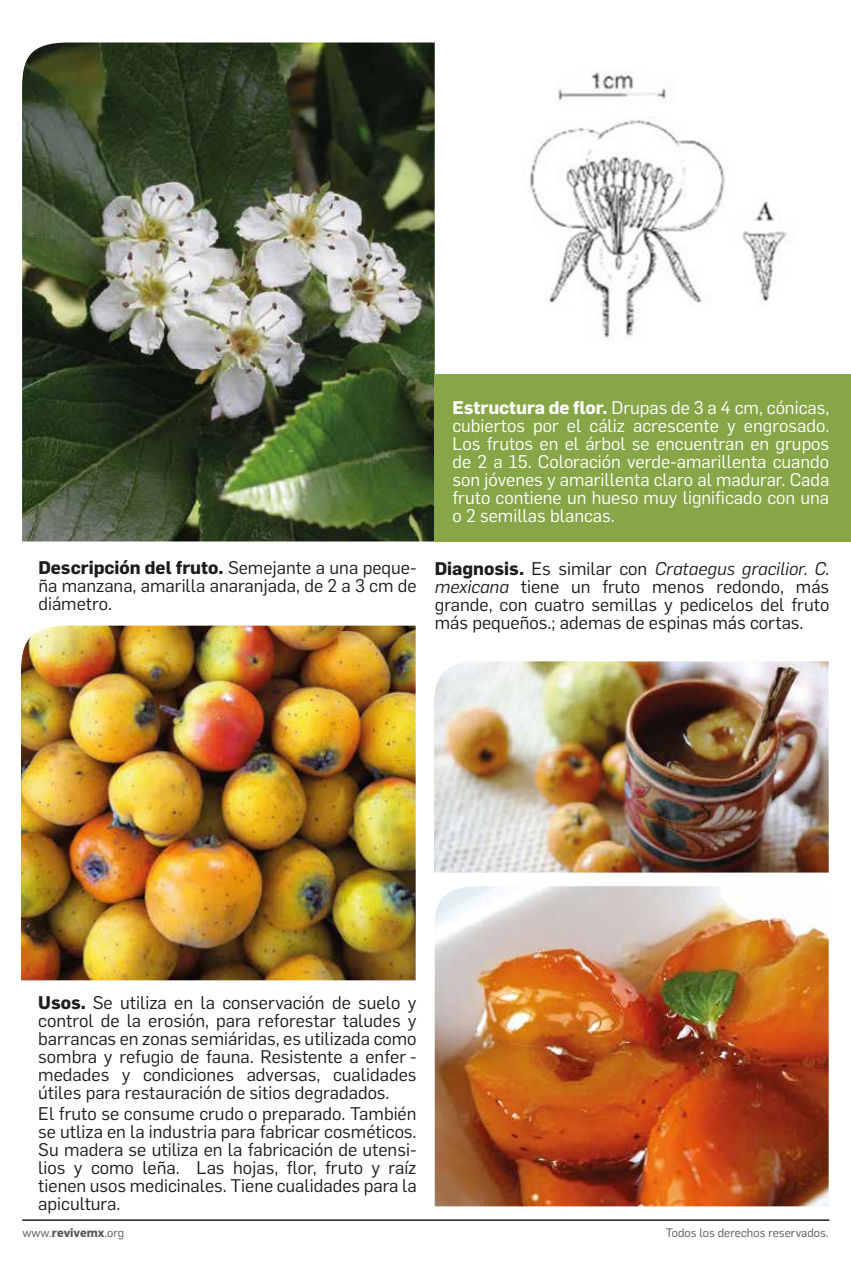
<style>
.page{position:relative;width:851px;height:1263px;background:#fff}
.page>*{position:absolute;margin:0;border:0;box-sizing:border-box;transform-origin:0 0}
.t1{font:18px/18px "Flama";color:#1d1d1b;text-align:justify}
.t2{font:18px/18px "Flama";color:#fff;text-align:justify}
.t3{font:12px "Flama";color:#575756}
.t4{font:12px "Flama";color:#585756}
.s1{font-weight:700}
.s2{font-style:italic}
</style>
<div class="page">
<img style="left:22px;top:42px;width:412px;height:499px">
<img style="left:434px;top:886px;width:394px;height:320px">
<img style="left:21px;top:626px;width:394px;height:354px">
<div style="left:434px;top:374px;width:416px;height:168px;background:#87a647"></div>
<hr style="left:22px;top:1219px;width:807px;height:2px;background:#1d1d1b">
<img style="left:530px;top:72px;width:257px;height:266px">
<img style="left:434px;top:661px;width:394px;height:211px">
<p class="t2" style="left:452px;top:397px;width:378px"><span class="s1">Estructura de flor.</span> Drupas de 3 a 4 cm, cónicas, cubiertos por el cáliz acrescente y engrosado.<br>Los frutos en el árbol se encuentran en grupos de 2 a 15. Coloración verde-amarillenta cuando son jóvenes y amarillenta claro al madurar. Cada fruto contiene un hueso muy lignificado con una o 2 semillas blancas.</p>
<p class="t1" style="left:38px;top:557px;width:380px"><span class="s1">Descripción del fruto.</span> Semejante a una peque&shy;ña manzana, amarilla anaranjada, de 2 a 3 cm de diámetro.</p>
<p class="t1" style="left:434px;top:558px;width:396px"><span class="s1">Diagnosis.</span> Es similar con <span class="s2">Crataegus gracilior. C. mexicana</span> tiene un fruto menos redondo, más grande, con cuatro semillas y pedicelos del fruto más pequeños.; ademas de espinas más cortas.</p>
<p class="t1" style="left:38px;top:992px;width:380px"><span class="s1">Usos.</span> Se utiliza en la conservación de suelo y control de la erosión, para reforestar taludes y barrancas en zonas semiáridas, es utilizada como sombra y refugio de fauna. Resistente a enfer - medades y condiciones adversas, cualidades útiles para restauración de sitios degradados.</p>
<p class="t1" style="left:38px;top:1103px;width:380px">El fruto se consume crudo o preparado. También se utliza en la industria para fabricar cosméticos.<br>Su madera se utiliza en la fabricación de utensi&shy;lios y como leña. Las hojas, flor, fruto y raíz tienen usos medicinales. Tiene cualidades para la apicultura.</p>
<p class="t4" style="left:23px;top:1224px;width:103px">www.<span class="s1">revivemx</span>.org</p>
<p class="t3" style="left:665px;top:1224px;width:164px">Todos los derechos reservados.</p>
</div>
